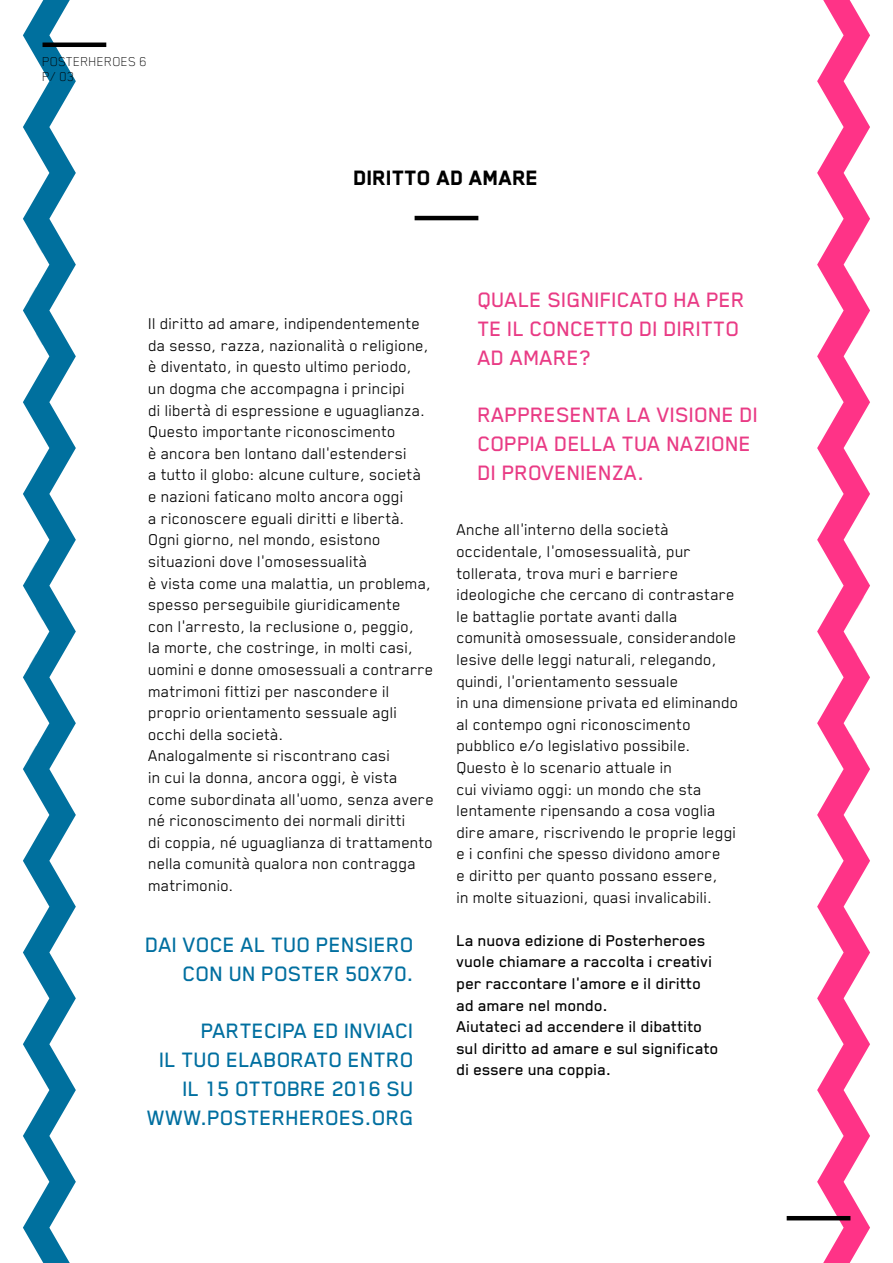
<style>
.page{position:relative;width:893px;height:1263px;background:#fff}
.page>*{position:absolute;margin:0;border:0;box-sizing:border-box;transform-origin:0 0}
.t1{font:500 24px/28.8px "Blender Pro";color:#006fa0;text-align:right}
.t2{font:500 24px/28.8px "Blender Pro";color:#e93b85}
.t3{font:800 24px "Blender Pro";color:#000}
.t4{font:18px/21.6px "Blender Pro";color:#000}
.t5{font:500 18px/21.6px "Blender Pro";color:#000}
.t6{font:100 15px/15px "Blender Pro";color:#000}
</style>
<div class="page">
<svg style="left:23px;top:0;width:53px;height:1263px"></svg>
<svg style="left:817px;top:0;width:53px;height:1263px"></svg>
<hr style="left:43px;top:43px;width:63px;height:4px;background:#000">
<hr style="left:787px;top:1216px;width:63px;height:4px;background:#000">
<hr style="left:415px;top:216px;width:63px;height:4px;background:#000">
<p class="t6" style="left:43px;top:54px;width:106px">POSTERHEROES 6<br>P/ 03</p>
<h1 class="t3" style="left:354px;top:164px;width:186px">DIRITTO ad AMARE</h1>
<p class="t4" style="left:149px;top:312px;width:287px">Il diritto ad amare, indipendentemente da sesso, razza, nazionalità o religione, è diventato, in questo ultimo periodo,<br>un dogma che accompagna i principi<br>di libertà di espressione e uguaglianza.<br>Questo importante riconoscimento<br>è ancora ben lontano dall’estendersi<br>a tutto il globo: alcune culture, società e nazioni faticano molto ancora oggi<br>a riconoscere eguali diritti e libertà.<br>Ogni giorno, nel mondo, esistono situazioni dove l’omosessualità<br>è vista come una malattia, un problema, spesso perseguibile giuridicamente<br>con l’arresto, la reclusione o, peggio,<br>la morte, che costringe, in molti casi, uomini e donne omosessuali a contrarre matrimoni fittizi per nascondere il proprio orientamento sessuale agli occhi della società.<br>Analogalmente si riscontrano casi<br>in cui la donna, ancora oggi, è vista come subordinata all’uomo, senza avere né riconoscimento dei normali diritti<br>di coppia, né uguaglianza di trattamento nella comunità qualora non contragga matrimonio.</p>
<h1 class="t1" style="left:146px;top:930px;width:270px">DAI VOCE AL TUO PENSIERO<br>CON UN POSTER 50X70.</h1>
<h1 class="t1" style="left:147px;top:1016px;width:269px">PARTECIPA ED INVIACI<br>IL TUO ELABORATO ENTRO<br>IL 15 OTTOBRE 2016 SU<br>WWW.POSTERHEROES.ORG</h1>
<h1 class="t2" style="left:478px;top:285px;width:269px">QUALE SIGNIFICATO HA PER<br>TE IL CONCETTO DI DIRITTO<br>AD AMARE?</h1>
<h1 class="t2" style="left:478px;top:400px;width:282px">RAPPRESENTA LA VISIONE DI<br>COPPIA DELLA TUA NAZIONE<br>DI PROVENIENZA.</h1>
<p class="t4" style="left:457px;top:518px;width:283px">Anche all’interno della società occidentale, l’omosessualità, pur tollerata, trova muri e barriere ideologiche che cercano di contrastare le battaglie portate avanti dalla comunità omosessuale, considerandole lesive delle leggi naturali, relegando, quindi, l’orientamento sessuale<br>in una dimensione privata ed eliminando al contempo ogni riconoscimento pubblico e/o legislativo possibile.<br>Questo è lo scenario attuale in<br>cui viviamo oggi: un mondo che sta lentamente ripensando a cosa voglia dire amare, riscrivendo le proprie leggi e i confini che spesso dividono amore<br>e diritto per quanto possano essere,<br>in molte situazioni, quasi invalicabili.</p>
<p class="t5" style="left:457px;top:929px;width:264px">La nuova edizione di Posterheroes vuole chiamare a raccolta i creativi per raccontare l’amore e il diritto ad amare nel mondo.<br>Aiutateci ad accendere il dibattito sul diritto ad amare e sul significato di essere una coppia.</p>
</div>
